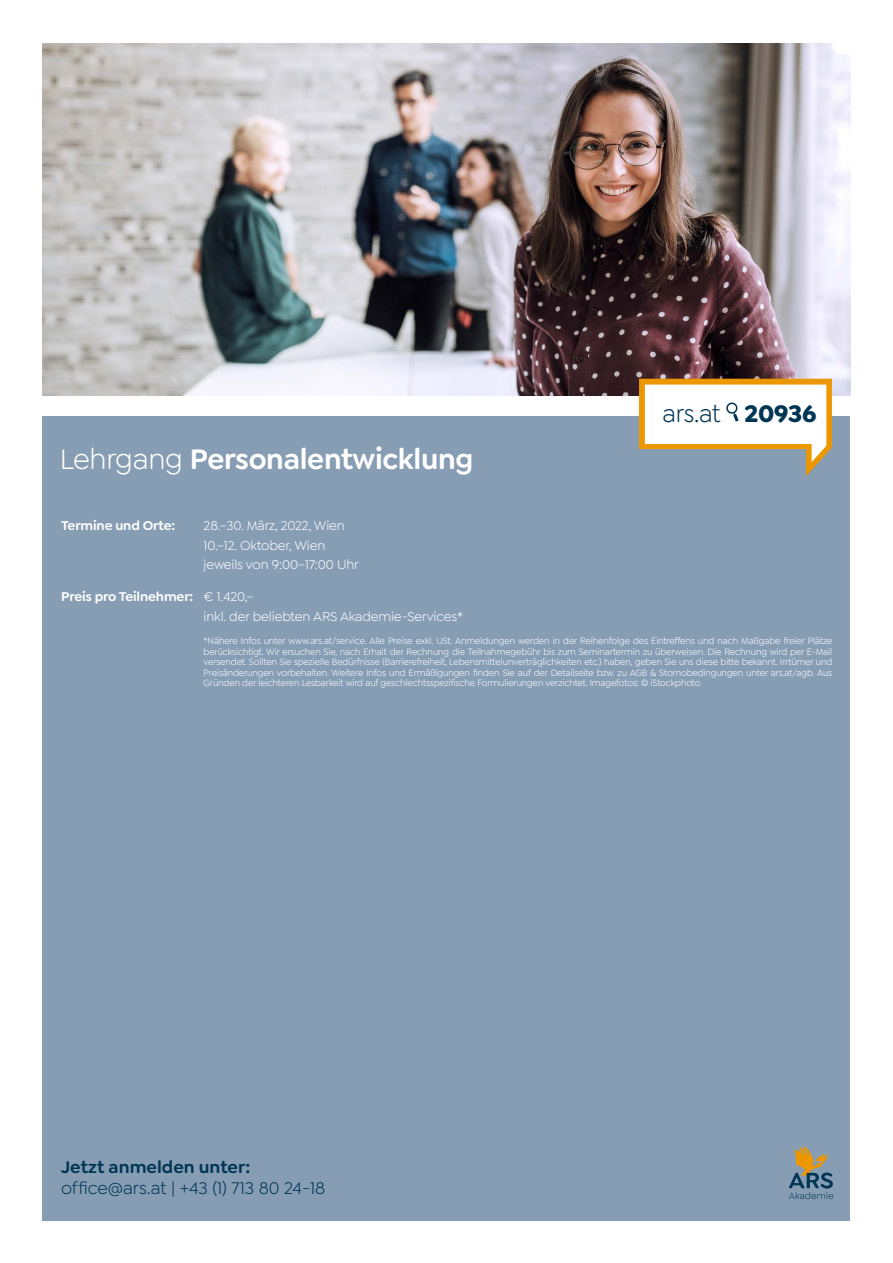
<style>
.page{position:relative;width:893px;height:1263px;background:#fff}
.page>*{position:absolute;margin:0;border:0;box-sizing:border-box;transform-origin:0 0}
.t1{font:600 30px "Goldplay";letter-spacing:-.01em;color:#fff}
.t2{font:25.5px "Goldplay";color:#003654}
.t3{font:18px "Goldplay";letter-spacing:-.01em;color:#003654}
.t4{font:600 18px "Goldplay";color:#003654}
.t5{font:13.5px/19.5px "Goldplay";letter-spacing:-.01em;color:#fff}
.t6{font:600 13.5px "Goldplay";letter-spacing:-.01em;color:#fff}
.t7{font:9.75px/10.5px "Goldplay";letter-spacing:-.01em;color:#fff;text-align:justify;scale:.95 1}
.s1{font-weight:400}
.s2{font-weight:700}
.s3{font-weight:600}
</style>
<div class="page">
<div style="left:43px;top:416px;width:807px;height:804px;background:#869db4"></div>
<img style="left:43px;top:43px;width:807px;height:352px">
<svg style="left:789px;top:1146px;width:44px;height:53px"></svg>
<svg style="left:639px;top:379px;width:193px;height:97px"></svg>
<h1 class="t1" style="left:60px;top:441px;width:415px"><span class="s1">Lehrgang</span> Personalentwicklung</h1>
<h2 class="t2" style="left:662px;top:399px;width:155px">ars.at <span class="s2">20936</span></h2>
<h3 class="t6" style="left:61px;top:517px;width:116px">Termine und Orte:</h3>
<h3 class="t5" style="left:204px;top:516px;width:157px">28.–30. März, 2022, Wien<br>10.–12. Oktober, Wien jeweils von 9:00–17:00 Uhr</h3>
<h3 class="t5" style="left:204px;top:587px;width:261px;text-indent:-143px"><span class="s3">Preis pro Teilnehmer:</span> € 1.420,–<br>inkl. der beliebten ARS Akademie-Services*</h3>
<p class="t7" style="left:204px;top:636px;width:663px">*Nähere Infos unter www.ars.at/service. Alle Preise exkl. USt. Anmeldungen werden in der Reihenfolge des Eintreffens und nach Maßgabe freier Plätze berücksichtigt. Wir ersuchen Sie, nach Erhalt der Rechnung die Teilnahmegebühr bis zum Seminartermin zu überweisen. Die Rechnung wird per E-Mail versendet. Sollten Sie spezielle Bedürfnisse (Barrierefreiheit, Lebensmittelunverträglichkeiten etc.) haben, geben Sie uns diese bitte bekannt. Irrtümer und Preisänderungen vorbehalten. Weitere Infos und Ermäßigungen finden Sie auf der Detailseite bzw. zu AGB &amp; Stornobedingungen unter ars.at/agb. Aus Gründen der leichteren Lesbarkeit wird auf geschlechtsspezifische Formulierungen verzichtet. Imagefotos: © iStockphoto</p>
<h3 class="t4" style="left:61px;top:1156px;width:191px">Jetzt anmelden unter:</h3>
<h3 class="t3" style="left:61px;top:1178px;width:266px">office@ars.at | +43 (1) 713 80 24-18</h3>
</div>
